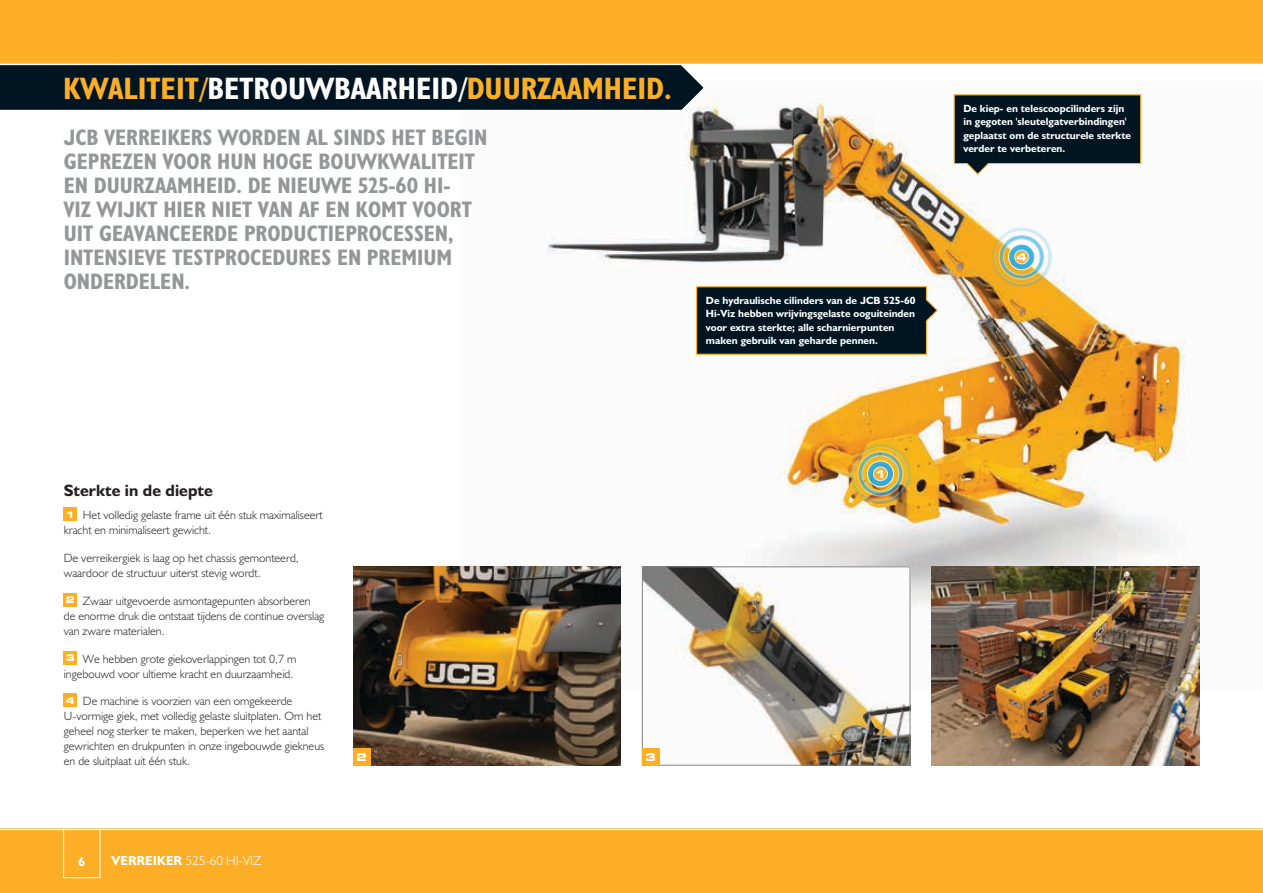
<style>
.page{position:relative;width:1263px;height:893px;background:#fff}
.page>*{position:absolute;margin:0;border:0;box-sizing:border-box;transform-origin:0 0}
.t1{font:31.2px "JCB Bold Condensed";color:#fcaf26}
.t2{font:22.5px/24px "JCB Bold Condensed";color:#949698}
.t3{font:16.5px "JCB Bold";color:#231f20}
.t4{font:13.2px "JCB Light";color:#fff}
.t5{font:13.2px "JCB Bold";color:#fff}
.t6{font:12px/15px "JCB Light";color:#231f20}
.t7{font:10.5px/13.5px "JCB Bold";color:#fff}
.t8{font:700 expanded 10.5px "Square 721 BT";color:#fff}
.s1{color:#fff}
.s2{font-family:"Square 721 BT";font-weight:700;font-stretch:expanded;font-size:9.15px;color:#fff}
.s3{font-family:"JCB Bold"}
</style>
<div class="page">
<img style="left:460px;top:98px;width:740px;height:591px">
<svg style="left:0;top:65px;width:707px;height:47px;background:#112531"></svg>
<div style="left:0;top:0;width:1263px;height:64px;background:#fcaf26"></div>
<div style="left:0;top:829px;width:1263px;height:64px;background:#fcaf26"></div>
<hr style="left:0;top:829px;width:1263px;height:1px;background:#fff">
<img style="left:353px;top:567px;width:268px;height:198px">
<div style="left:353px;top:748px;width:17px;height:17px;background:#fcaf26"></div>
<div style="left:63px;top:819px;width:37px;height:59px;border:1px solid #fff"></div>
<div style="left:64px;top:508px;width:13px;height:13px;background:#fcaf26"></div>
<div style="left:64px;top:593px;width:13px;height:13px;background:#fcaf26"></div>
<div style="left:64px;top:651px;width:13px;height:13px;background:#fcaf26"></div>
<div style="left:64px;top:694px;width:13px;height:13px;background:#fcaf26"></div>
<svg style="left:953px;top:94px;width:189px;height:82px;background:#2d3c42"></svg>
<svg style="left:695px;top:286px;width:244px;height:69px;background:#17272f"></svg>
<img style="left:644px;top:569px;width:264px;height:194px">
<div style="left:642px;top:567px;width:268px;height:198px;border:1px solid #808285"></div>
<div style="left:642px;top:748px;width:17px;height:17px;background:#fcaf26"></div>
<img style="left:848px;top:442px;width:65px;height:63px">
<svg style="left:989px;top:225px;width:65px;height:64px"></svg>
<img style="left:931px;top:567px;width:268px;height:199px">
<h1 class="t1" style="left:63px;top:69px;width:610px">KWALITEIT/<span class="s1">BETROUWBAARHEID/</span>DUURZAAMHEID.</h1>
<p class="t2" style="left:64px;top:125px;width:425px">JCB VERREIKERS WORDEN AL SINDS HET BEGIN GEPREZEN VOOR HUN HOGE BOUWKWALITEIT EN DUURZAAMHEID. DE NIEUWE 525-60 HI-<br>VIZ WIJKT HIER NIET VAN AF EN KOMT VOORT UIT GEAVANCEERDE PRODUCTIEPROCESSEN, INTENSIEVE TESTPROCEDURES EN PREMIUM ONDERDELEN.</p>
<p class="t7" style="left:706px;top:293px;width:211px">De hydraulische cilinders van de JCB 525-60<br>Hi-Viz hebben wrijvingsgelaste ooguiteinden voor extra sterkte; alle scharnierpunten maken gebruik van geharde pennen.</p>
<p class="t7" style="left:963px;top:101px;width:169px">De kiep- en telescoopcilinders zijn in gegoten 'sleutelgatverbindingen' geplaatst om de structurele sterkte verder te verbeteren.</p>
<p class="t8" style="left:1016px;top:251px;width:12px">4</p>
<h3 class="t3" style="left:64px;top:480px;width:150px">Sterkte in de diepte</h3>
<p class="t6" style="left:64px;top:508px;width:260px"><span class="s2">1</span> Het volledig gelaste frame uit één stuk maximaliseert kracht en minimaliseert gewicht.</p>
<p class="t6" style="left:64px;top:550px;width:237px">De verreikergiek is laag op het chassis gemonteerd, waardoor de structuur uiterst stevig wordt.</p>
<p class="t6" style="left:64px;top:593px;width:262px"><span class="s2">2</span> Zwaar uitgevoerde asmontagepunten absorberen<br>de enorme druk die ontstaat tijdens de continue overslag van zware materialen.</p>
<p class="t6" style="left:64px;top:651px;width:234px"><span class="s2">3</span> We hebben grote giekoverlappingen tot 0,7 m ingebouwd voor ultieme kracht en duurzaamheid.</p>
<p class="t6" style="left:64px;top:694px;width:262px"><span class="s2">4</span> De machine is voorzien van een omgekeerde U-vormige giek, met volledig gelaste sluitplaten. Om het geheel nog sterker te maken, beperken we het aantal gewrichten en drukpunten in onze ingebouwde giekneus en de sluitplaat uit één stuk.</p>
<p class="t8" style="left:356px;top:751px;width:12px">2</p>
<p class="t8" style="left:645px;top:751px;width:12px">2</p>
<p class="t8" style="left:645px;top:751px;width:12px">3</p>
<p class="t5" style="left:78px;top:853px;width:9px">6</p>
<p class="t4" style="left:112px;top:852px;width:151px"><span class="s3">VERREIKER</span> 525-60 HI-VIZ</p>
<p class="t8" style="left:875px;top:467px;width:12px">1</p>
</div>
